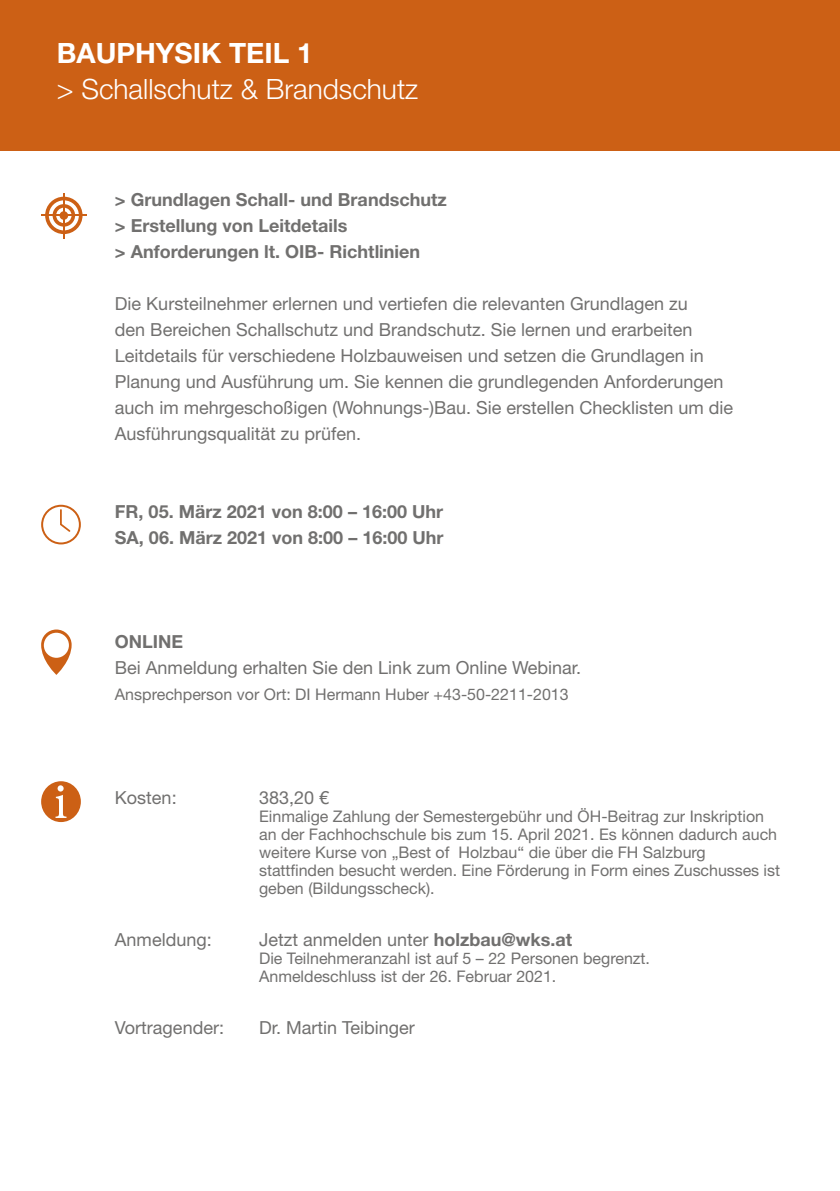
<style>
.page{position:relative;width:840px;height:1191px;background:#fff}
.page>*{position:absolute;margin:0;border:0;box-sizing:border-box;transform-origin:0 0}
.t1{font:300 28px "Helvetica Neue LT Std";color:#fff}
.t2{font:700 28px "Helvetica Neue LT Std";color:#fff}
.t3{font:18px/26px "Helvetica Neue LT Std";color:#71706f}
.t4{font:700 18px/26px "Helvetica Neue LT Std";color:#71706f}
.t5{font:16px/18px "Helvetica Neue LT Std";color:#71706f}
.s1{font-weight:700}
</style>
<div class="page">
<div style="left:0;top:0;width:839px;height:150px;background:#cc6015"></div>
<svg style="left:41px;top:781px;width:40px;height:41px"></svg>
<svg style="left:45px;top:197px;width:37px;height:37px"></svg>
<svg style="left:59px;top:211px;width:9px;height:9px"></svg>
<hr style="left:41px;top:215px;width:45px;height:1px;background:#cc6015">
<hr style="left:63px;top:193px;width:1px;height:45px;background:#cc6015">
<svg style="left:41px;top:505px;width:40px;height:39px"></svg>
<svg style="left:41px;top:629px;width:31px;height:46px"></svg>
<h1 class="t2" style="left:57px;top:36px;width:257px">BAUPHYSIK TEIL 1</h1>
<h1 class="t1" style="left:57px;top:72px;width:363px">&gt; Schallschutz &amp; Brandschutz</h1>
<p class="t4" style="left:115px;top:186px;width:333px">&gt; Grundlagen Schall- und Brandschutz &gt; Erstellung von Leitdetails<br>&gt; Anforderungen lt. OIB- Richtlinien</p>
<p class="t3" style="left:115px;top:290px;width:619px">Die Kursteilnehmer erlernen und vertiefen die relevanten Grundlagen zu<br>den Bereichen Schallschutz und Brandschutz. Sie lernen und erarbeiten Leitdetails für verschiedene Holzbauweisen und setzen die Grundlagen in Planung und Ausführung um. Sie kennen die grundlegenden Anforderungen auch im mehrgeschoßigen (Wohnungs-)Bau. Sie erstellen Checklisten um die Ausführungsqualität zu prüfen.</p>
<p class="t4" style="left:115px;top:498px;width:330px">FR, 05. März 2021 von 8:00 – 16:00 Uhr<br>SA, 06. März 2021 von 8:00 – 16:00 Uhr</p>
<p class="t4" style="left:115px;top:628px;width:70px">ONLINE</p>
<p class="t3" style="left:115px;top:654px;width:467px">Bei Anmeldung erhalten Sie den Link zum Online Webinar.</p>
<p class="t5" style="left:115px;top:685px;width:455px">Ansprechperson vor Ort: DI Hermann Huber +43-50-2211-2013</p>
<p class="t3" style="left:115px;top:784px;width:63px">Kosten:</p>
<p class="t3" style="left:259px;top:784px;width:72px">383,20 €</p>
<p class="t5" style="left:259px;top:807px;width:522px">Einmalige Zahlung der Semestergebühr und ÖH-Beitrag zur Inskription an der Fachhochschule bis zum 15. April 2021. Es können dadurch auch weitere Kurse von „Best of Holzbau“ die über die FH Salzburg stattfinden besucht werden. Eine Förderung in Form eines Zuschusses ist geben (Bildungsscheck).</p>
<p class="t3" style="left:115px;top:926px;width:98px">Anmeldung:</p>
<p class="t3" style="left:259px;top:926px;width:314px">Jetzt anmelden unter <span class="s1">holzbau@wks.at</span></p>
<p class="t5" style="left:259px;top:949px;width:392px">Die Teilnehmeranzahl ist auf 5 – 22 Personen begrenzt.<br>Anmeldeschluss ist der 26. Februar 2021.</p>
<p class="t3" style="left:115px;top:1014px;width:111px">Vortragender:</p>
<p class="t3" style="left:259px;top:1014px;width:157px">Dr. Martin Teibinger</p>
</div>
